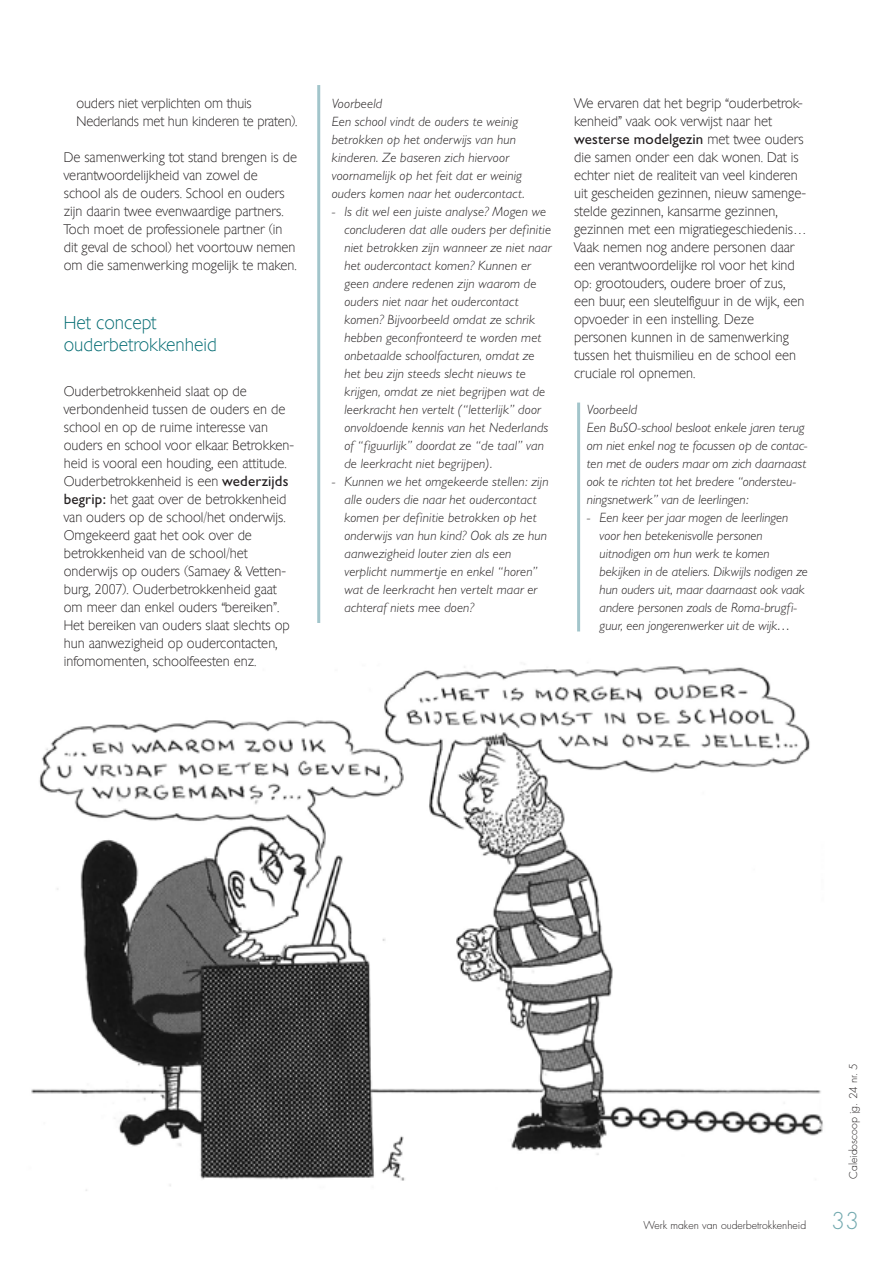
<style>
.page{position:relative;width:893px;height:1263px;background:#fff}
.page>*{position:absolute;margin:0;border:0;box-sizing:border-box;transform-origin:0 0}
.t1{font:18px/22.5px "Chantilly Serial Xlight";color:#006a71}
.t2{font:15px "Gill Sans";letter-spacing:.01em;color:#231f20}
.t3{font:italic 300 13.5px/18px "Gill Sans";letter-spacing:.01em;color:#231f20}
.t4{font:13.5px/18px "Chantilly Serial Xlight";color:#231f20}
.t5{font:300 10.5px "Futura";color:#231f20}
.s1{font-family:"Gill Sans";font-size:15px}
.s2{font-family:"Chantilly Serial Xlight";font-size:13.5px}
.s3{font-size:22.5px;color:#71a8ae}
</style>
<div class="page">
<img style="left:31px;top:629px;width:792px;height:562px">
<hr style="left:577px;top:403px;width:3px;height:228px;background:#a2c5cb">
<hr style="left:317px;top:85px;width:3px;height:538px;background:#a2c5cb">
<p class="t4" style="left:77px;top:93px;width:223px">ouders niet verplichten om thuis<br>Nederlands met hun kinderen te praten).</p>
<p class="t4" style="left:64px;top:147px;width:235px">De samenwerking tot stand brengen is de verantwoordelijkheid van zowel de school als de ouders. School en ouders zijn daarin twee evenwaardige partners.<br>Toch moet de professionele partner (in dit geval de school) het voortouw nemen om die samenwerking mogelijk te maken.</p>
<h1 class="t1" style="left:64px;top:310px;width:155px">Het concept ouderbetrokkenheid</h1>
<p class="t4" style="left:64px;top:381px;width:232px">Ouderbetrokkenheid slaat op de verbondenheid tussen de ouders en de school en op de ruime interesse van ouders en school voor elkaar. Betrokken&shy;heid is vooral een houding, een attitude.<br>Ouderbetrokkenheid is een <span class="s1">wederzijds begrip:</span> het gaat over de betrokkenheid van ouders op de school/het onderwijs.<br>Omgekeerd gaat het ook over de betrokkenheid van de school/het onderwijs op ouders (Samaey &amp; Vetten&shy;burg, 2007). Ouderbetrokkenheid gaat om meer dan enkel ouders “bereiken”.<br>Het bereiken van ouders slaat slechts op hun aanwezigheid op oudercontacten, infomomenten, schoolfeesten enz.</p>
<p class="t3" style="left:332px;top:95px;width:194px">Voorbeeld<br>Een school vindt de ouders te weinig betrokken op het onderwijs van hun kinderen. Ze baseren zich hiervoor voornamelijk op het feit dat er weinig ouders komen naar het oudercontact.</p>
<p class="t3" style="left:344px;top:203px;width:209px;text-indent:-13px">- Is dit wel een juiste analyse? Mogen we concluderen dat alle ouders per definitie niet betrokken zijn wanneer ze niet naar het oudercontact komen? Kunnen er geen andere redenen zijn waarom de ouders niet naar het oudercontact komen? Bijvoorbeeld omdat ze schrik hebben geconfronteerd te worden met onbetaalde schoolfacturen, omdat ze het beu zijn steeds slecht nieuws te krijgen, omdat ze niet begrijpen wat de leerkracht hen vertelt (“letterlijk” door onvoldoende kennis van het Nederlands of “figuurlijk” doordat ze “de taal” van de leerkracht niet begrijpen).</p>
<p class="t3" style="left:344px;top:473px;width:206px;text-indent:-13px">- Kunnen we het omgekeerde stellen: zijn alle ouders die naar het oudercontact komen per definitie betrokken op het onderwijs van hun kind? Ook als ze hun aanwezigheid louter zien als een verplicht nummertje en enkel “horen” wat de leerkracht hen vertelt maar er achteraf niets mee doen?</p>
<p class="t4" style="left:574px;top:93px;width:230px">We ervaren dat het begrip “ouderbetrok&shy;kenheid” vaak ook verwijst naar het</p>
<p class="t2" style="left:574px;top:130px;width:231px">westerse modelgezin <span class="s2">met twee ouders</span></p>
<p class="t4" style="left:574px;top:147px;width:234px">die samen onder een dak wonen. Dat is echter niet de realiteit van veel kinderen uit gescheiden gezinnen, nieuw samenge&shy;stelde gezinnen, kansarme gezinnen, gezinnen met een migratiegeschiedenis… Vaak nemen nog andere personen daar een verantwoordelijke rol voor het kind op: grootouders, oudere broer of zus, een buur, een sleutelfiguur in de wijk, een opvoeder in een instelling. Deze personen kunnen in de samenwerking tussen het thuismilieu en de school een cruciale rol opnemen.</p>
<p class="t3" style="left:587px;top:401px;width:222px">Voorbeeld<br>Een BuSO-school besloot enkele jaren terug om niet enkel nog te focussen op de contac&shy;ten met de ouders maar om zich daarnaast ook te richten tot het bredere “ondersteu&shy;ningsnetwerk” van de leerlingen:</p>
<p class="t3" style="left:600px;top:509px;width:210px;text-indent:-13px">- Een keer per jaar mogen de leerlingen voor hen betekenisvolle personen uitnodigen om hun werk te komen bekijken in de ateliers. Dikwijls nodigen ze hun ouders uit, maar daarnaast ook vaak andere personen zoals de Roma-brugfi&shy;guur, een jongerenwerker uit de wijk…</p>
<p class="t5" style="left:847px;top:1179px;width:117px;rotate:-90deg">Caleidoscoop jg. 24 nr. 5</p>
<p class="t5" style="left:643px;top:1219px;width:217px">Werk maken van ouderbetrokkenheid <span class="s3">33</span></p>
</div>
